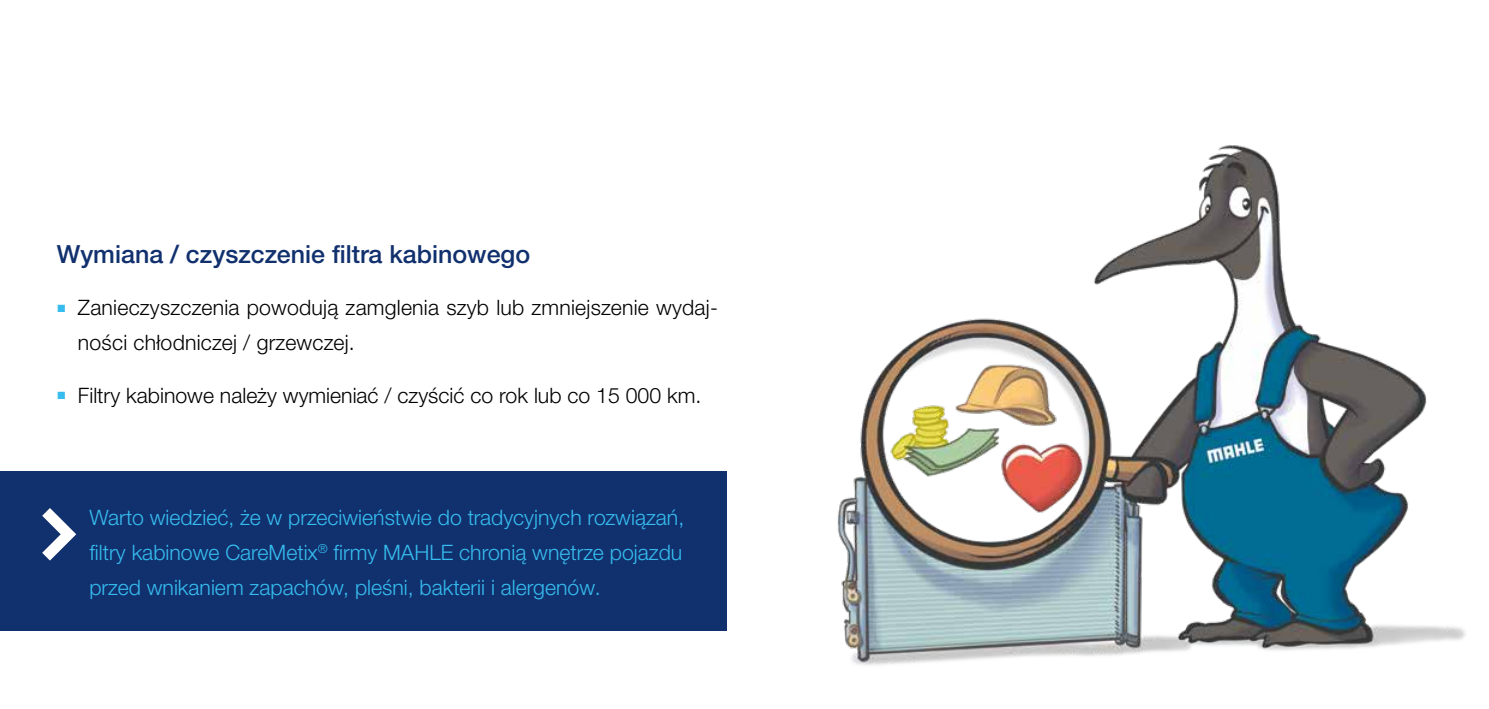
<style>
.page{position:relative;width:1489px;height:709px;background:#fff}
.page>*{position:absolute;margin:0;border:0;box-sizing:border-box;transform-origin:0 0}
.t1{font:500 25px "Helvetica Neue LTW1 G";color:#11306e}
.t2{font:300 21.25px/35px "Helvetica Neue LTW1 G";color:#36bcee;text-align:justify}
.t3{font:300 21.25px/35px "Helvetica Neue LTW1 G";letter-spacing:.01em;color:#000}
.s1{color:#36bcee}
</style>
<div class="page">
<div style="left:0;top:471px;width:726px;height:159px;background:#11306e"></div>
<svg style="left:42px;top:508px;width:34px;height:52px"></svg>
<img style="left:837px;top:145px;width:629px;height:521px">
<p class="t1" style="left:57px;top:239px;width:475px">Wymiana / czyszczenie filtra kabinowego</p>
<p class="t3" style="left:78px;top:290px;width:641px;text-indent:-21px"><span class="s1">■</span> Zanieczyszczenia powodują zamglenia szyb lub zmniejszenie wydaj&shy;ności chłodniczej / grzewczej.</p>
<p class="t3" style="left:57px;top:377px;width:646px"><span class="s1">■</span> Filtry kabinowe należy wymieniać / czyścić co rok lub co 15 000 km.</p>
<p class="t2" style="left:89px;top:500px;width:596px">Warto wiedzieć, że w przeciwieństwie do tradycyjnych rozwiązań, filtry kabinowe CareMetix<sup>®</sup> firmy MAHLE chronią wnętrze pojazdu przed wnikaniem zapachów, pleśni, bakterii i alergenów.</p>
</div>
